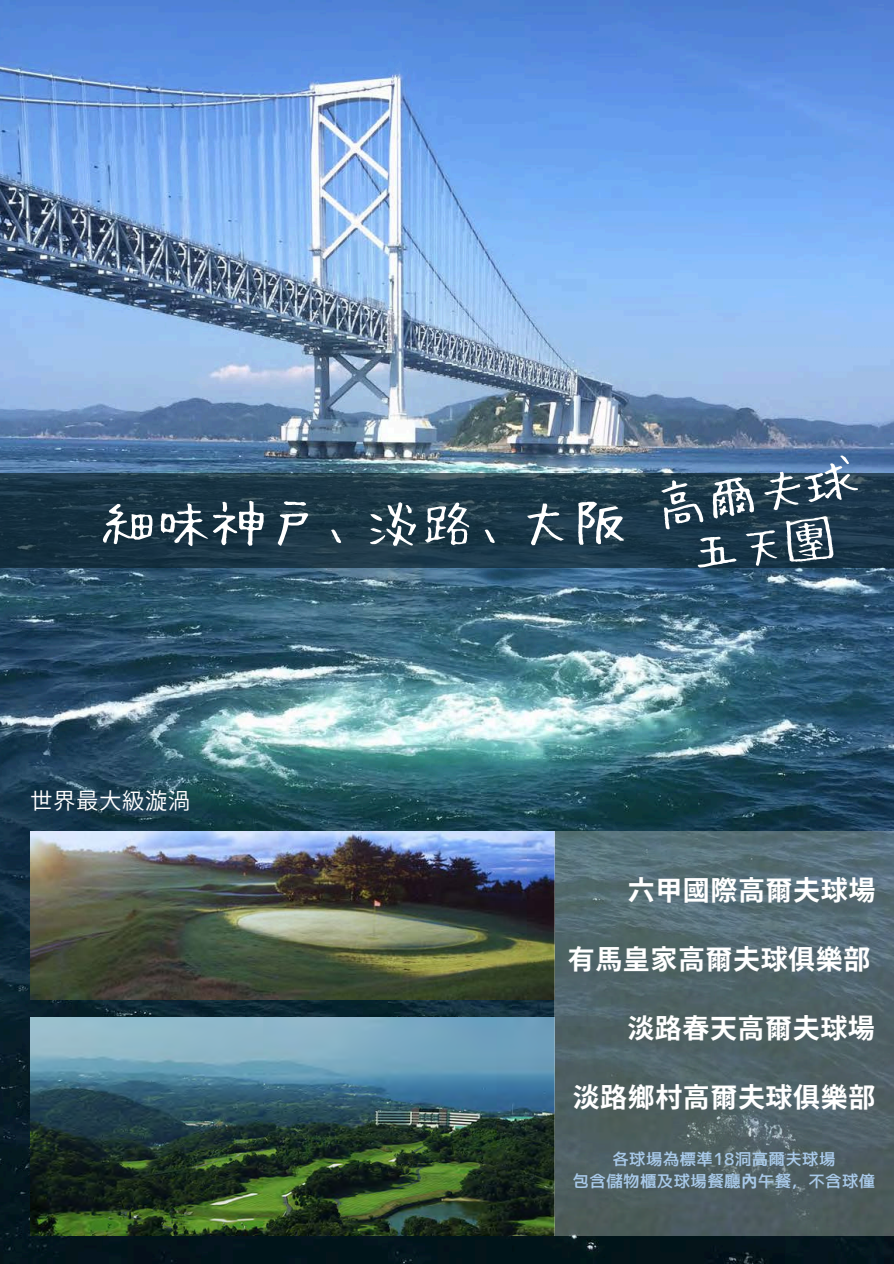
<style>
.page{position:relative;width:894px;height:1264px;background:#fff}
.page>*{position:absolute;margin:0;border:0;box-sizing:border-box;transform-origin:0 0}
.t1{font:54px "Hui Font P";letter-spacing:.02em;color:#fff}
.t2{font:49.5px "Hui Font P";color:#fff}
.t3{font:700 27px "Noto Sans CJ Ksc";letter-spacing:.02em;color:#fff}
.t4{font:22.5px "Bokutachino Gothic 2";color:#fff}
.t5{font:16.5px "JK Gothic M";letter-spacing:.02em;color:#a8c9e9}
.s1{font-family:"Noto Sans CJ Ksc"}
.s2{font-family:"Noto Sans CJ Ksc";font-weight:700}
</style>
<div class="page">
<img style="left:0;top:0;width:893px;height:1263px">
<img style="left:30px;top:831px;width:524px;height:168px">
<img style="left:30px;top:1017px;width:524px;height:218px">
<img style="left:554px;top:831px;width:339px;height:404px">
<svg style="left:0;top:473px;width:893px;height:95px;background:#1c3747"></svg>
<svg style="left:695px;top:515px;width:138px;height:52px;background:#193547"></svg>
<p class="t1" style="left:101px;top:494px;width:528px">細味神戸、淡路、大阪</p>
<h3 class="t2" style="left:652px;top:482px;width:202px;rotate:-9deg">高爾夫球</h3>
<h3 class="t4" style="left:30px;top:789px;width:162px">世界最大級<span class="s1">漩</span>渦</h3>
<h2 class="t3" style="left:627px;top:869px;width:249px">六甲國際高爾夫球場</h2>
<h4 class="t3" style="left:567px;top:937px;width:302px">有馬皇家高爾夫球俱樂部</h4>
<p class="t3" style="left:627px;top:1007px;width:249px">淡路春天高爾夫球場</p>
<p class="t3" style="left:572px;top:1076px;width:302px">淡路鄉村高爾夫球俱樂部</p>
<h3 class="t5" style="left:612px;top:1150px;width:224px">各球場為標準18洞高爾夫球場</h3>
<h3 class="t5" style="left:572px;top:1173px;width:304px">包含儲物櫃及球場餐廳<span class="s2">內</span>午餐，不含球僮</h3>
</div>
